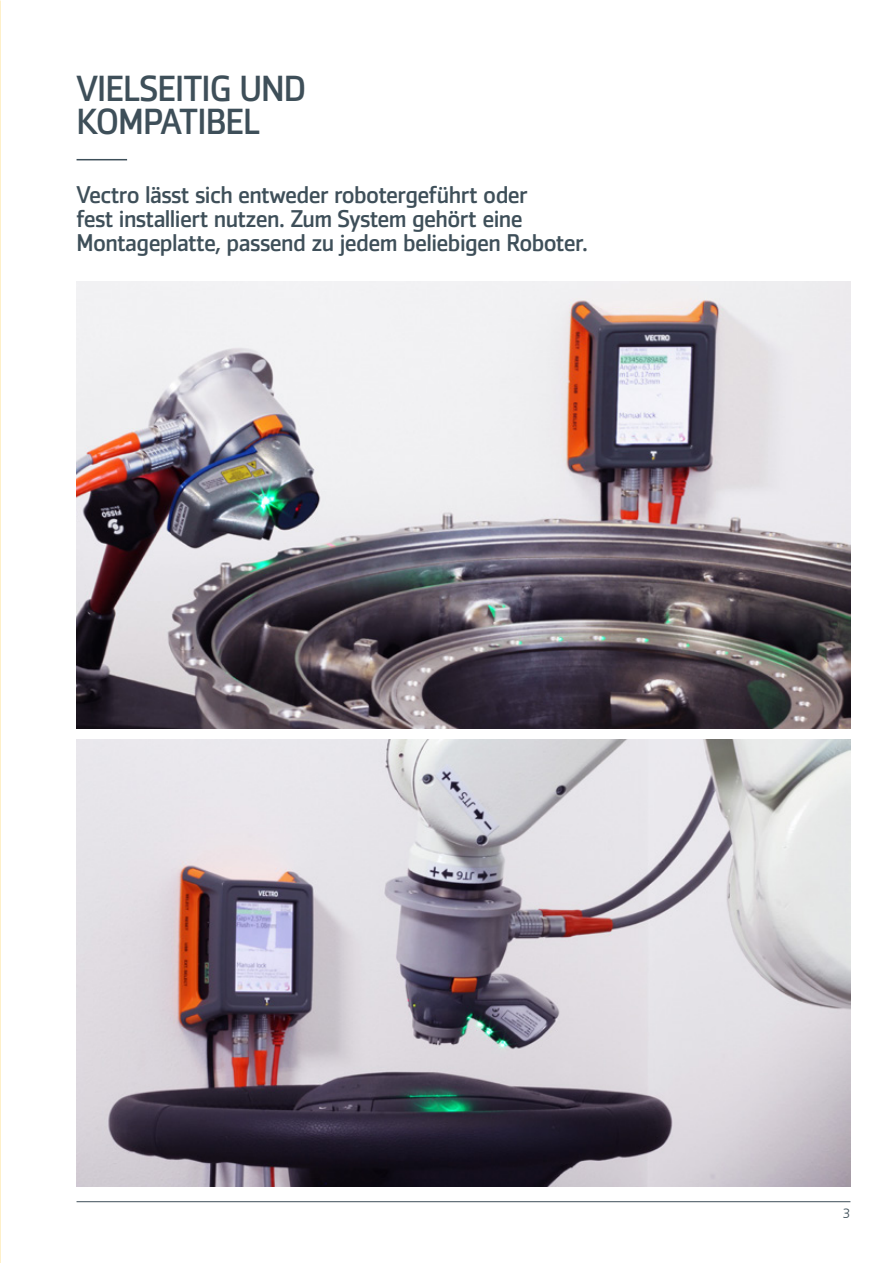
<style>
.page{position:relative;width:893px;height:1263px;background:#fff}
.page>*{position:absolute;margin:0;border:0;box-sizing:border-box;transform-origin:0 0}
.t1{font:36px "Zemestro Std";letter-spacing:-.025em;color:#3e4f59}
.t2{font:24px/24px "Zemestro Std";letter-spacing:-.025em;color:#3e4f59}
.t3{font:300 13.5px "Frutiger CE";color:#3e4f59}
</style>
<div class="page">
<img style="left:77px;top:282px;width:773px;height:447px">
<img style="left:77px;top:740px;width:773px;height:447px">
<hr style="left:77px;top:159px;width:50px;height:1px;background:#3e4f59">
<hr style="left:77px;top:1201px;width:773px;height:1px;background:#3e4f59">
<p class="t1" style="left:77px;top:67px;width:231px">VIELSEITIG UND</p>
<p class="t1" style="left:77px;top:100px;width:185px">KOMPATIBEL</p>
<p class="t2" style="left:77px;top:182px;width:513px">Vectro lässt sich entweder robotergeführt oder<br>fest installiert nutzen. Zum System gehört eine<br>Montageplatte, passend zu jedem beliebigen Roboter.</p>
<p class="t3" style="left:843px;top:1206px;width:9px">3</p>
</div>
